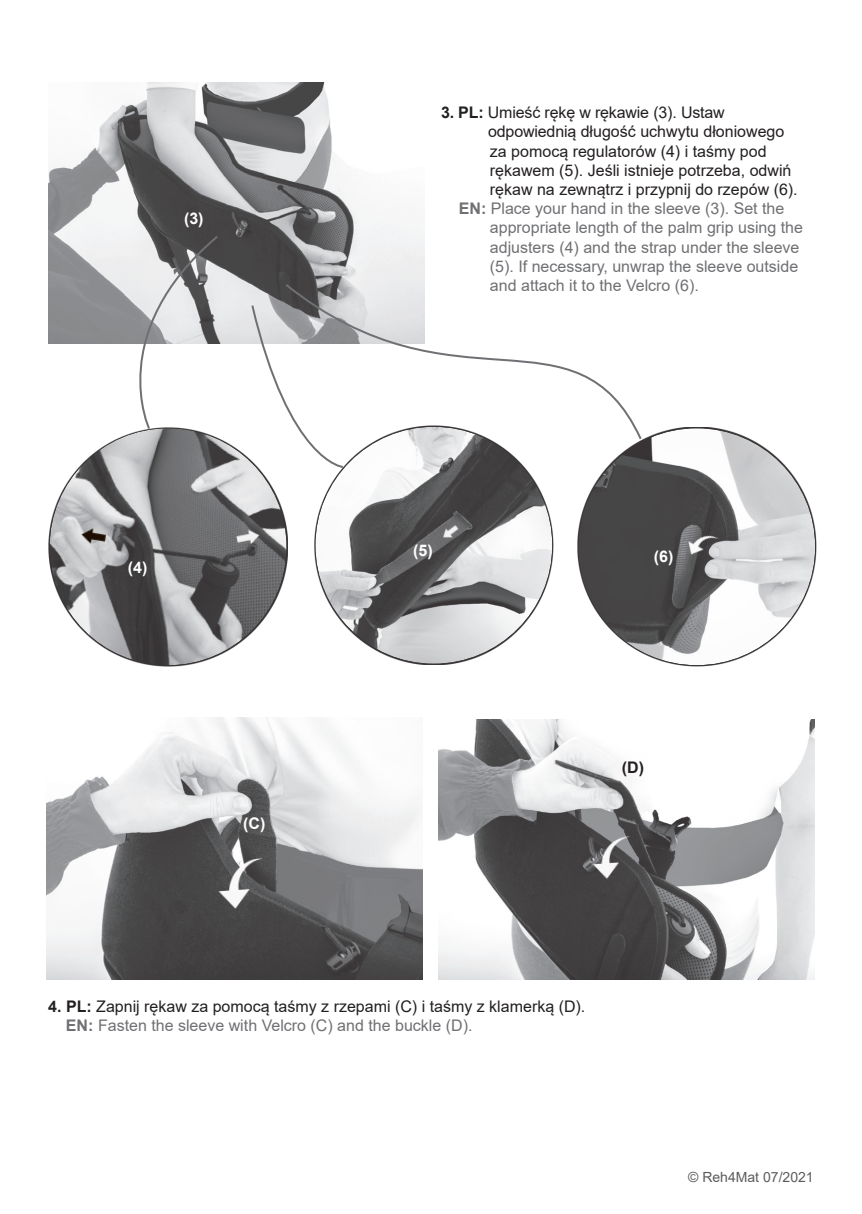
<style>
.page{position:relative;width:862px;height:1214px;background:#fff}
.page>*{position:absolute;margin:0;border:0;box-sizing:border-box;transform-origin:0 0}
.t1{font:16px "Arial";color:#231f20}
.t2{font:16px "Arial";color:#6f7073}
.t3{font:700 16px "Arial";color:#fff}
.t4{font:700 16px "Arial";color:#231f20}
.t5{font:14px "Arial";color:#5c5c5f}
.s1{font-weight:700}
</style>
<div class="page">
<div style="left:577px;top:426px;width:240px;height:240px;background:#231f20;opacity:.03"></div>
<img style="left:439px;top:719px;width:375px;height:259px">
<img style="left:46px;top:718px;width:376px;height:260px">
<svg style="left:580px;top:826px;width:58px;height:57px"></svg>
<img style="left:49px;top:82px;width:375px;height:261px">
<svg style="left:104px;top:234px;width:116px;height:192px"></svg>
<div style="left:48px;top:426px;width:240px;height:240px;background:#231f20;opacity:.03"></div>
<img style="left:77px;top:517px;width:34px;height:35px">
<svg style="left:222px;top:519px;width:42px;height:38px"></svg>
<div style="left:314px;top:424px;width:240px;height:240px;background:#231f20;opacity:.03"></div>
<svg style="left:678px;top:521px;width:49px;height:40px"></svg>
<svg style="left:431px;top:508px;width:41px;height:39px"></svg>
<svg style="left:283px;top:282px;width:360px;height:159px"></svg>
<svg style="left:250px;top:303px;width:95px;height:166px"></svg>
<svg style="left:203px;top:847px;width:69px;height:68px"></svg>
<p class="t3" style="left:184px;top:207px;width:21px">(3)</p>
<p class="t3" style="left:128px;top:555px;width:21px">(4)</p>
<p class="t3" style="left:243px;top:812px;width:24px">(C)</p>
<p class="t1" style="left:441px;top:101px;width:285px"><span class="s1">3. PL:</span> Umieść rękę w rękawie (3). Ustaw</p>
<p class="t1" style="left:488px;top:121px;width:298px">odpowiednią długość uchwytu dłoniowego</p>
<p class="t1" style="left:490px;top:140px;width:278px">za pomocą regulatorów (4) i taśmy pod</p>
<p class="t1" style="left:490px;top:159px;width:303px">rękawem (5). Jeśli istnieje potrzeba, odwiń</p>
<p class="t1" style="left:490px;top:178px;width:309px">rękaw na zewnątrz i przypnij do rzepów (6).</p>
<p class="t2" style="left:459px;top:197px;width:327px"><span class="s1">EN:</span> Place your hand in the sleeve (3). Set the</p>
<p class="t2" style="left:490px;top:217px;width:315px">appropriate length of the palm grip using the</p>
<p class="t2" style="left:490px;top:236px;width:311px">adjusters (4) and the strap under the sleeve</p>
<p class="t2" style="left:490px;top:255px;width:310px">(5). If necessary, unwrap the sleeve outside</p>
<p class="t2" style="left:490px;top:274px;width:210px">and attach it to the Velcro (6).</p>
<p class="t3" style="left:413px;top:539px;width:21px">(5)</p>
<p class="t3" style="left:654px;top:545px;width:21px">(6)</p>
<p class="t4" style="left:622px;top:756px;width:24px">(D)</p>
<p class="t1" style="left:48px;top:994px;width:538px"><span class="s1">4. PL:</span> Zapnij rękaw za pomocą taśmy z rzepami (C) i taśmy z klamerką (D).</p>
<p class="t2" style="left:66px;top:1013px;width:408px"><span class="s1">EN:</span> Fasten the sleeve with Velcro (C) and the buckle (D).</p>
<p class="t5" style="left:688px;top:1167px;width:127px">© Reh4Mat 07/2021</p>
</div>
